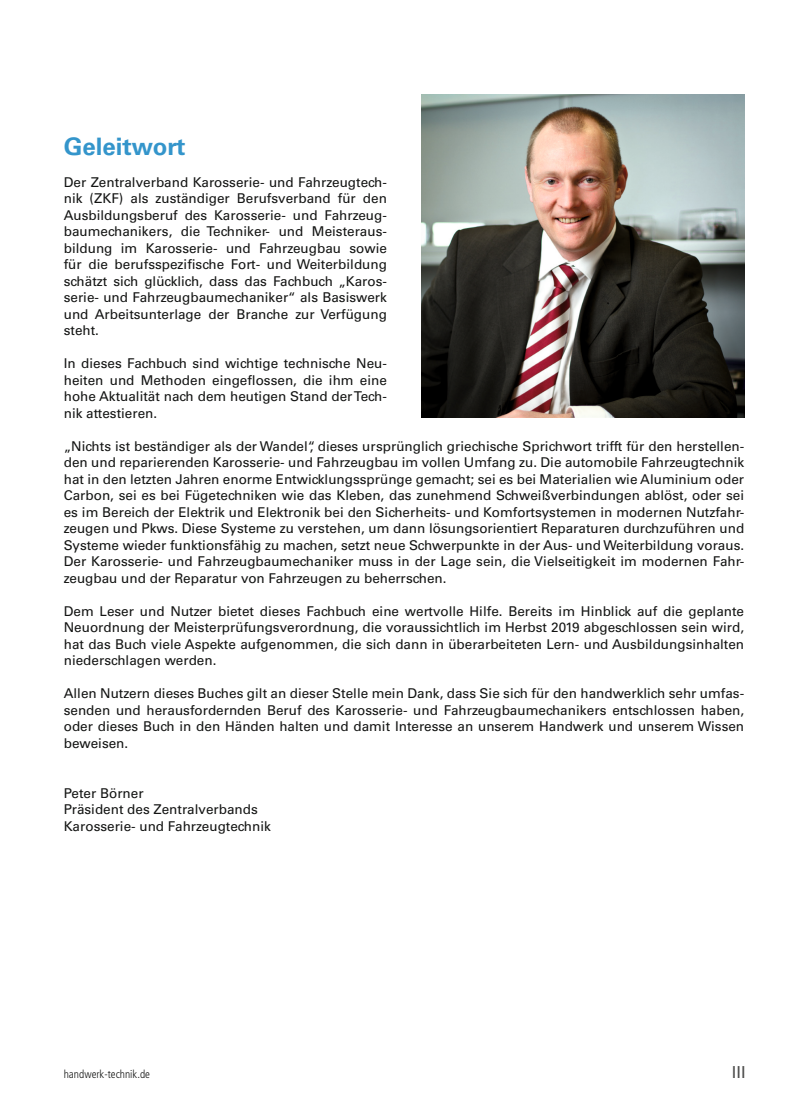
<style>
.page{position:relative;width:808px;height:1106px;background:#fff}
.page>*{position:absolute;margin:0;border:0;box-sizing:border-box;transform-origin:0 0}
.t1{font:700 24px "Univers";color:#3495cb}
.t2{font:16.5px "Univers LT Std";color:#4d4d4c}
.t3{font:13.5px/16.5px "Univers LT Std";color:#131413;text-align:justify}
.t4{font:300 condensed 11.25px "Frutiger LT Std";color:#131413}
</style>
<div class="page">
<img style="left:421px;top:94px;width:323px;height:324px">
<h1 class="t1" style="left:64px;top:133px;width:123px">Geleitwort</h1>
<p class="t3" style="left:64px;top:174px;width:325px">Der Zentralverband Karosserie- und Fahrzeugtech&shy;nik (ZKF) als zuständiger Berufsverband für den Ausbildungsberuf des Karosserie- und Fahrzeug&shy;baumechanikers, die Techniker- und Meisteraus&shy;bildung im Karosserie- und Fahrzeugbau sowie für die berufsspezifische Fort- und Weiterbildung schätzt sich glücklich, dass das Fachbuch „Karos&shy;serie- und Fahrzeugbaumechaniker“ als Basiswerk und Arbeitsunterlage der Branche zur Verfügung steht.</p>
<p class="t3" style="left:64px;top:355px;width:325px">In dieses Fachbuch sind wichtige technische Neu&shy;heiten und Methoden eingeflossen, die ihm eine hohe Aktualität nach dem heutigen Stand der Tech&shy;nik attestieren.</p>
<p class="t3" style="left:64px;top:438px;width:682px">„Nichts ist beständiger als der Wandel“, dieses ursprünglich griechische Sprichwort trifft für den herstellen&shy;den und reparierenden Karosserie- und Fahrzeugbau im vollen Umfang zu. Die automobile Fahrzeugtechnik hat in den letzten Jahren enorme Entwicklungssprünge gemacht; sei es bei Materialien wie Aluminium oder Carbon, sei es bei Fügetechniken wie das Kleben, das zunehmend Schweißverbindungen ablöst, oder sei es im Bereich der Elektrik und Elektronik bei den Sicherheits- und Komfortsystemen in modernen Nutzfahr&shy;zeugen und Pkws. Diese Systeme zu verstehen, um dann lösungsorientiert Reparaturen durchzuführen und Systeme wieder funktionsfähig zu machen, setzt neue Schwerpunkte in der Aus- und Weiterbildung voraus.<br>Der Karosserie- und Fahrzeugbaumechaniker muss in der Lage sein, die Vielseitigkeit im modernen Fahr&shy;zeugbau und der Reparatur von Fahrzeugen zu beherrschen.</p>
<p class="t3" style="left:64px;top:603px;width:682px">Dem Leser und Nutzer bietet dieses Fachbuch eine wertvolle Hilfe. Bereits im Hinblick auf die geplante Neuordnung der Meisterprüfungsverordnung, die voraussichtlich im Herbst 2019 abgeschlossen sein wird, hat das Buch viele Aspekte aufgenommen, die sich dann in überarbeiteten Lern- und Ausbildungsinhalten niederschlagen werden.</p>
<p class="t3" style="left:64px;top:685px;width:682px">Allen Nutzern dieses Buches gilt an dieser Stelle mein Dank, dass Sie sich für den handwerklich sehr umfas&shy;senden und herausfordernden Beruf des Karosserie- und Fahrzeugbaumechanikers entschlossen haben, oder dieses Buch in den Händen halten und damit Interesse an unserem Handwerk und unserem Wissen beweisen.</p>
<p class="t3" style="left:64px;top:784px;width:209px;text-align:left">Peter Börner<br>Präsident des Zentralverbands<br>Karosserie- und Fahrzeugtechnik</p>
<p class="t4" style="left:64px;top:1067px;width:88px">handwerk-technik.de</p>
<p class="t2" style="left:732px;top:1062px;width:15px">III</p>
</div>
